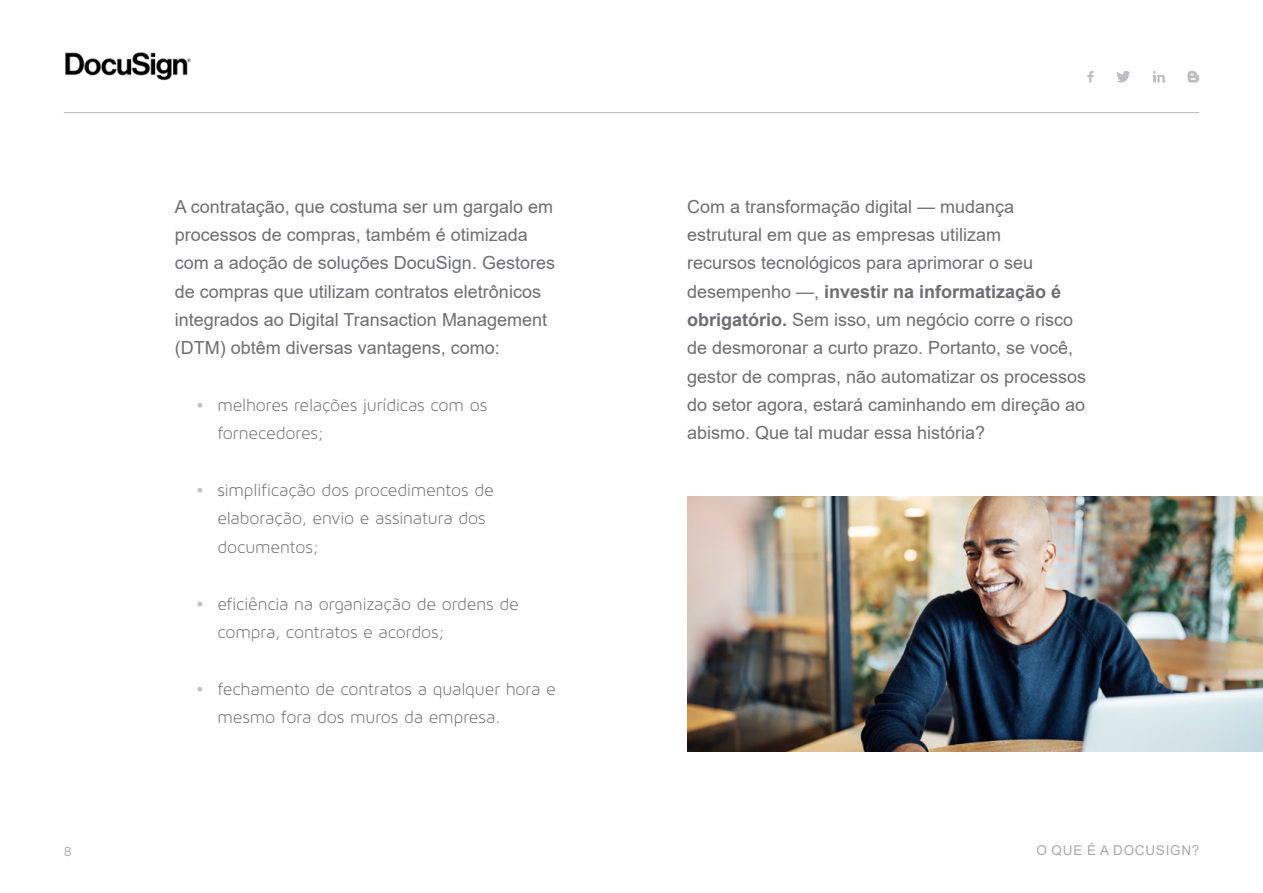
<style>
.page{position:relative;width:1263px;height:893px;background:#fff}
.page>*{position:absolute;margin:0;border:0;box-sizing:border-box;transform-origin:0 0}
.t1{font:18px/28.3px "Arial";color:#6d6e71}
.t2{font:18px/28.3px "Maven Pro Light 300";letter-spacing:-.01em;color:#6d6e71}
.t3{font:13.5px "Arial";letter-spacing:.055em;color:#a7a9ac}
.t4{font:13.5px "Maven Pro";color:#a7a9ac}
.s1{font-family:"Maven Pro";font-weight:700;color:#c1c1c1}
.s2{font-weight:700}
</style>
<div class="page">
<hr style="left:64px;top:112px;width:1135px;height:1px;background:#bcbec0">
<svg style="left:1087px;top:71px;width:7px;height:12px"></svg>
<svg style="left:1117px;top:71px;width:13px;height:12px"></svg>
<svg style="left:1153px;top:71px;width:12px;height:12px"></svg>
<svg style="left:1187px;top:71px;width:12px;height:12px"></svg>
<img style="left:65px;top:52px;width:126px;height:29px">
<img style="left:687px;top:496px;width:576px;height:255px">
<p class="t1" style="left:175px;top:192px;width:382px">A contratação, que costuma ser um gargalo em processos de compras, também é otimizada com a adoção de soluções DocuSign. Gestores de compras que utilizam contratos eletrônicos integrados ao Digital Transaction Management (DTM) obtêm diversas vantagens, como:</p>
<p class="t2" style="left:217px;top:391px;width:272px;text-indent:-21px"><span class="s1">•</span> melhores relações jurídicas com os fornecedores;</p>
<p class="t2" style="left:217px;top:476px;width:278px;text-indent:-21px"><span class="s1">•</span> simplificação dos procedimentos de elaboração, envio e assinatura dos documentos;</p>
<p class="t2" style="left:217px;top:589px;width:303px;text-indent:-21px"><span class="s1">•</span> eficiência na organização de ordens de compra, contratos e acordos;</p>
<p class="t2" style="left:217px;top:674px;width:340px;text-indent:-21px"><span class="s1">•</span> fechamento de contratos a qualquer hora e mesmo fora dos muros da empresa.</p>
<p class="t1" style="left:687px;top:192px;width:401px">Com a transformação digital — mudança estrutural em que as empresas utilizam<br>recursos tecnológicos para aprimorar o seu desempenho —, <span class="s2">investir na informatização é obrigatório.</span> Sem isso, um negócio corre o risco de desmoronar a curto prazo. Portanto, se você, gestor de compras, não automatizar os processos do setor agora, estará caminhando em direção ao abismo. Que tal mudar essa história?</p>
<p class="t4" style="left:64px;top:843px;width:9px">8</p>
<p class="t3" style="left:1036px;top:841px;width:164px">O QUE É A DOCUSIGN?</p>
</div>
